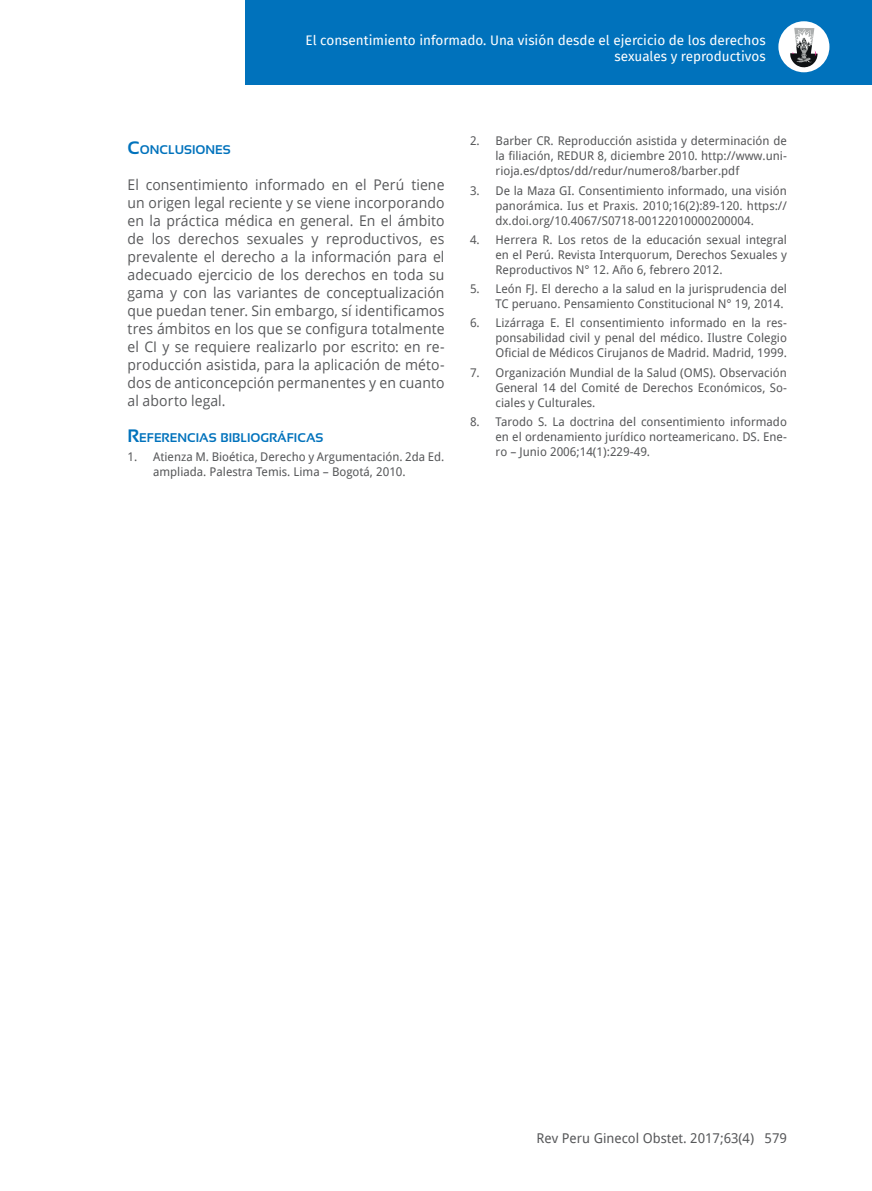
<style>
.page{position:relative;width:872px;height:1191px;background:#fff}
.page>*{position:absolute;margin:0;border:0;box-sizing:border-box;transform-origin:0 0}
.t1{font:14.7px/18px "Open Sans";letter-spacing:.005em;color:#57585a;text-align:justify;scale:.95 1}
.t2{font:13.5px/16.2px "Fira Sans";color:#fff;text-align:right}
.t3{font:13.5px "Droid Sans";color:#57585a}
.t4{font:700 12.6px "Sansation";color:#0072bc}
.t5{font:12px/15px "Droid Sans";color:#57585a;text-align:justify}
.s1{font-size:18px}
</style>
<div class="page">
<div style="left:246px;top:0;width:626px;height:85px;background:#0072bc"></div>
<div style="left:778px;top:21px;width:51px;height:51px;background:#fff;border-radius:50%"></div>
<svg style="left:790px;top:28px;width:28px;height:40px"></svg>
<p class="t2" style="left:306px;top:31px;width:461px">El consentimiento informado. Una visión desde el ejercicio de los derechos sexuales y reproductivos</p>
<p class="t4" style="left:128px;top:143px;width:105px"><span class="s1">C</span>ONCLUSIONES</p>
<p class="t1" style="left:128px;top:175px;width:335px">El consentimiento informado en el Perú tiene un origen legal reciente y se viene incorporando en la práctica médica en general. En el ámbito de los derechos sexuales y reproductivos, es prevalente el derecho a la información para el adecuado ejercicio de los derechos en toda su gama y con las variantes de conceptualización que puedan tener. Sin embargo, sí identificamos tres ámbitos en los que se configura totalmente el CI y se requiere realizarlo por escrito: en re&shy;producción asistida, para la aplicación de méto&shy;dos de anticoncepción permanentes y en cuanto al aborto legal.</p>
<p class="t4" style="left:128px;top:431px;width:197px"><span class="s1">R</span>EFERENCIAS BIBLIOGRÁFICAS</p>
<p class="t5" style="left:153px;top:449px;width:293px;text-indent:-26px">1. Atienza M. Bioética, Derecho y Argumentación. 2da Ed. ampliada. Palestra Temis. Lima – Bogotá, 2010.</p>
<p class="t5" style="left:495px;top:133px;width:293px;text-indent:-26px">2. Barber CR. Reproducción asistida y determinación de la filiación, REDUR 8, diciembre 2010. http://www.uni&shy;rioja.es/dptos/dd/redur/numero8/barber.pdf</p>
<p class="t5" style="left:495px;top:182px;width:293px;text-indent:-26px">3. De la Maza GI. Consentimiento informado, una visión panorámica. Ius et Praxis. 2010;16(2):89-120. https:// dx.doi.org/10.4067/S0718-00122010000200004.</p>
<p class="t5" style="left:495px;top:232px;width:293px;text-indent:-26px">4. Herrera R. Los retos de la educación sexual integral en el Perú. Revista Interquorum, Derechos Sexuales y Reproductivos N° 12. Año 6, febrero 2012.</p>
<p class="t5" style="left:470px;top:281px;width:318px;text-align:right">5. León FJ. El derecho a la salud en la jurisprudencia del<br>TC peruano. Pensamiento Constitucional N° 19, 2014.</p>
<p class="t5" style="left:495px;top:315px;width:293px;text-indent:-26px">6. Lizárraga E. El consentimiento informado en la res&shy;ponsabilidad civil y penal del médico. Ilustre Colegio Oficial de Médicos Cirujanos de Madrid. Madrid, 1999.</p>
<p class="t5" style="left:495px;top:364px;width:293px;text-indent:-26px">7. Organización Mundial de la Salud (OMS). Observación General 14 del Comité de Derechos Económicos, So&shy;ciales y Culturales.</p>
<p class="t5" style="left:495px;top:414px;width:293px;text-indent:-26px">8. Tarodo S. La doctrina del consentimiento informado en el ordenamiento jurídico norteamericano. DS. Ene&shy;ro – Junio 2006;14(1):229-49.</p>
<p class="t3" style="left:536px;top:1128px;width:252px">Rev Peru Ginecol Obstet. 2017;63(4) 579</p>
</div>
